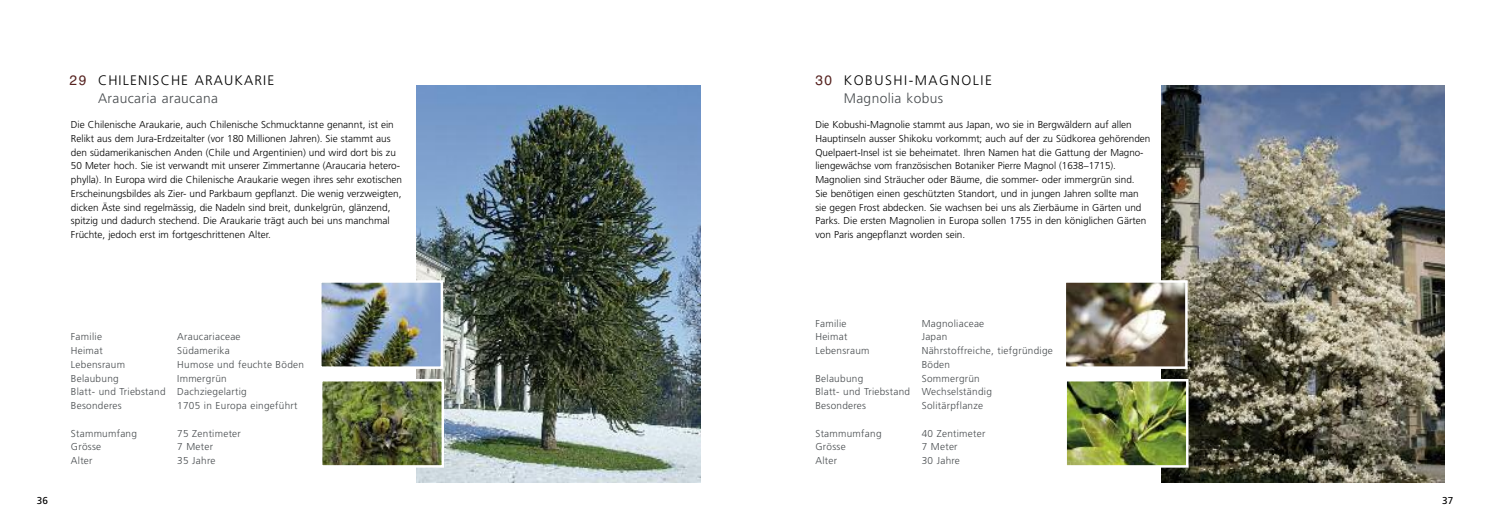
<style>
.page{position:relative;width:1489px;height:525px;background:#fff}
.page>*{position:absolute;margin:0;border:0;box-sizing:border-box;transform-origin:0 0}
.t1{font:300 13.75px/18.8px "Frutiger";letter-spacing:.085em;color:#000}
.t2{font:300 13.75px/18.8px "Frutiger";letter-spacing:.11em;color:#000}
.t3{font:300 10px/13.8px "Frutiger";color:#000}
.t4{font:300 10px/13.8px "Frutiger";letter-spacing:.03em;color:#474b4e}
.t5{font:10px "Frutiger";color:#000}
.s1{font-family:"Helvetica";font-weight:400;color:#55221f}
.s2{color:#474b4e}
</style>
<div class="page">
<img style="left:1161px;top:86px;width:283px;height:396px">
<img style="left:1066px;top:283px;width:118px;height:83px">
<div style="left:1063px;top:280px;width:124px;height:89px;border:2px solid #fff"></div>
<img style="left:1067px;top:382px;width:118px;height:82px">
<div style="left:1064px;top:379px;width:124px;height:88px;border:2px solid #fff"></div>
<img style="left:416px;top:86px;width:284px;height:396px">
<img style="left:322px;top:283px;width:118px;height:83px">
<div style="left:319px;top:280px;width:124px;height:89px;border:2px solid #fff"></div>
<img style="left:323px;top:382px;width:118px;height:82px">
<div style="left:320px;top:379px;width:124px;height:88px;border:2px solid #fff"></div>
<h1 class="t1" style="left:98px;top:71px;width:178px;text-indent:-28px"><span class="s1">29</span> CHILENISCHE ARAUKARIE<br><span class="s2">Araucaria araucana</span></h1>
<p class="t3" style="left:71px;top:118px;width:333px">Die Chilenische Araukarie, auch Chilenische Schmucktanne genannt, ist ein Relikt aus dem Jura-Erdzeitalter (vor 180 Millionen Jahren). Sie stammt aus den südamerikanischen Anden (Chile und Argentinien) und wird dort bis zu 50 Meter hoch. Sie ist verwandt mit unserer Zimmertanne (Araucaria hetero&shy;phylla). In Europa wird die Chilenische Araukarie wegen ihres sehr exotischen Erscheinungsbildes als Zier- und Parkbaum gepflanzt. Die wenig verzweigten, dicken Äste sind regelmässig, die Nadeln sind breit, dunkelgrün, glänzend, spitzig und dadurch stechend. Die Araukarie trägt auch bei uns manchmal Früchte, jedoch erst im fortgeschrittenen Alter.</p>
<p class="t5" style="left:37px;top:496px;width:13px">36</p>
<p class="t4" style="left:71px;top:330px;width:33px">Familie</p>
<p class="t4" style="left:177px;top:330px;width:65px">Araucariaceae</p>
<p class="t4" style="left:71px;top:344px;width:33px">Heimat</p>
<p class="t4" style="left:177px;top:344px;width:54px">Südamerika</p>
<p class="t4" style="left:71px;top:358px;width:56px">Lebensraum</p>
<p class="t4" style="left:177px;top:358px;width:128px">Humose und feuchte Böden</p>
<p class="t4" style="left:71px;top:372px;width:49px">Belaubung</p>
<p class="t4" style="left:71px;top:372px;width:177px;text-indent:106px">Immergrün<br>Blatt- und Triebstand Dachziegelartig<br>Besonderes</p>
<p class="t4" style="left:177px;top:399px;width:122px">1705 in Europa eingeführt</p>
<p class="t4" style="left:71px;top:427px;width:68px">Stammumfang</p>
<p class="t4" style="left:177px;top:427px;width:65px">75 Zentimeter</p>
<p class="t4" style="left:71px;top:440px;width:32px">Grösse</p>
<p class="t4" style="left:177px;top:440px;width:37px">7 Meter</p>
<p class="t4" style="left:71px;top:454px;width:23px">Alter</p>
<p class="t4" style="left:177px;top:454px;width:40px">35 Jahre</p>
<h1 class="t2" style="left:843px;top:71px;width:150px;text-indent:-28px"><span class="s1">30</span> KOBUSHI-MAGNOLIE<br><span class="s2">Magnolia kobus</span></h1>
<p class="t3" style="left:815px;top:118px;width:336px">Die Kobushi-Magnolie stammt aus Japan, wo sie in Bergwäldern auf allen Hauptinseln ausser Shikoku vorkommt; auch auf der zu Südkorea gehörenden Quelpaert-Insel ist sie beheimatet. Ihren Namen hat die Gattung der Magno&shy;liengewächse vom französischen Botaniker Pierre Magnol (1638–1715).<br>Magnolien sind Sträucher oder Bäume, die sommer- oder immergrün sind.<br>Sie benötigen einen geschützten Standort, und in jungen Jahren sollte man sie gegen Frost abdecken. Sie wachsen bei uns als Zierbäume in Gärten und Parks. Die ersten Magnolien in Europa sollen 1755 in den königlichen Gärten von Paris angepflanzt worden sein.</p>
<p class="t4" style="left:815px;top:317px;width:33px">Familie</p>
<p class="t4" style="left:921px;top:317px;width:64px">Magnoliaceae</p>
<p class="t4" style="left:815px;top:330px;width:33px">Heimat</p>
<p class="t4" style="left:921px;top:330px;width:27px">Japan</p>
<p class="t4" style="left:815px;top:344px;width:56px">Lebensraum</p>
<p class="t4" style="left:921px;top:344px;width:133px">Nährstoffreiche, tiefgründige<br>Böden</p>
<p class="t4" style="left:815px;top:372px;width:49px">Belaubung</p>
<p class="t4" style="left:815px;top:372px;width:178px;text-indent:106px">Sommergrün<br>Blatt- und Triebstand Wechselständig<br>Besonderes</p>
<p class="t4" style="left:921px;top:399px;width:63px">Solitärpflanze</p>
<p class="t4" style="left:815px;top:427px;width:68px">Stammumfang</p>
<p class="t4" style="left:921px;top:427px;width:65px">40 Zentimeter</p>
<p class="t4" style="left:815px;top:440px;width:32px">Grösse</p>
<p class="t4" style="left:921px;top:440px;width:37px">7 Meter</p>
<p class="t4" style="left:815px;top:454px;width:23px">Alter</p>
<p class="t4" style="left:921px;top:454px;width:40px">30 Jahre</p>
<p class="t5" style="left:1441px;top:496px;width:13px">37</p>
</div>
